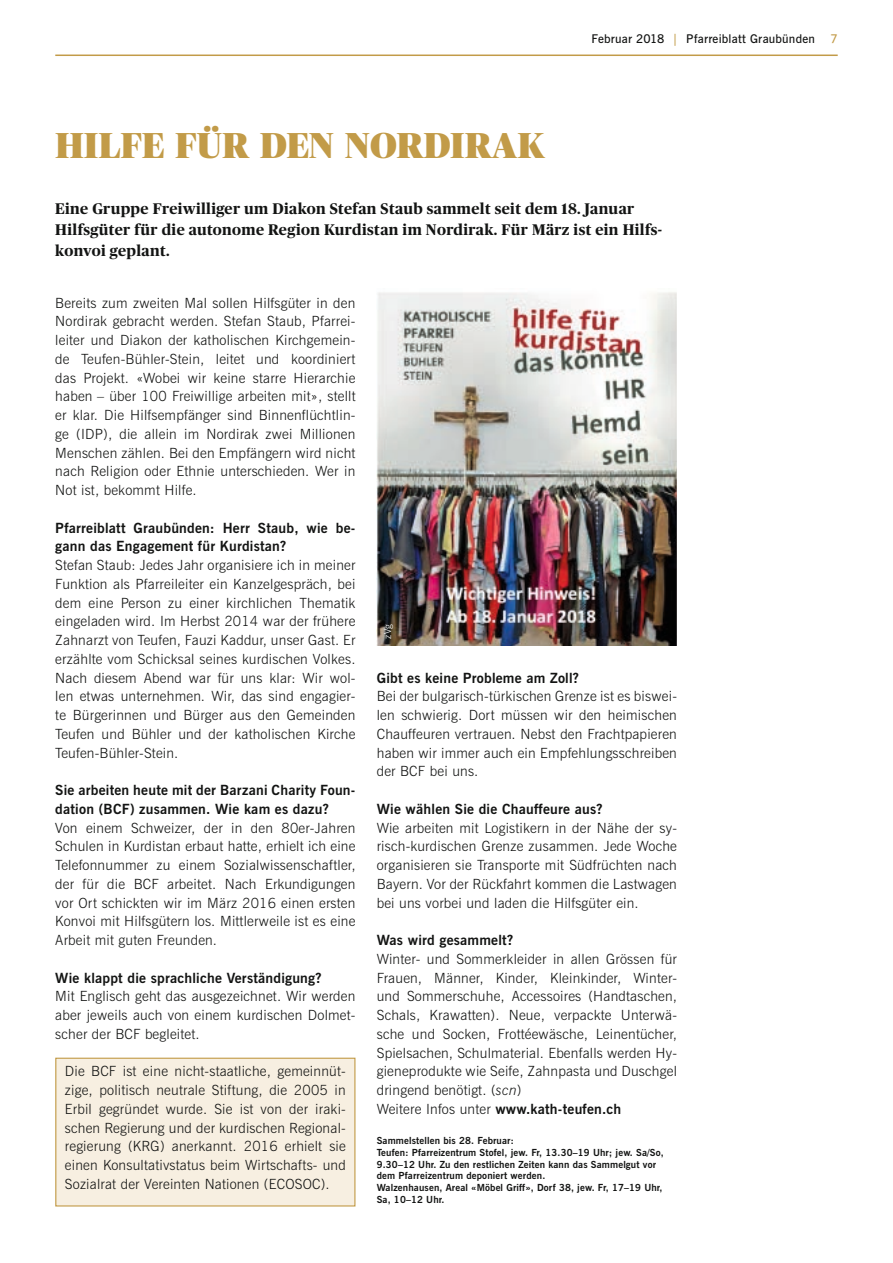
<style>
.page{position:relative;width:893px;height:1263px;background:#fff}
.page>*{position:absolute;margin:0;border:0;box-sizing:border-box;transform-origin:0 0}
.t1{font:900 36px "Publico Banner";letter-spacing:.015em;color:#c29b48}
.t2{font:700 15.3px/21px "Publico";letter-spacing:.025em;color:#131413}
.t3{font:300 14.1px/18.8px "News Gothic BT";letter-spacing:.015em;color:#131413;text-align:justify}
.t4{font:700 14.1px/18.8px "News Gothic BT";letter-spacing:.015em;color:#131413}
.t5{font:600 12px "News Gothic BT";letter-spacing:.02em;color:#131413}
.t6{font:600 12px "News Gothic BT";color:#c29b48}
.t7{font:700 9.75px/11.7px "News Gothic BT";letter-spacing:.015em;color:#131413}
.t8{font:300 9.75px "News Gothic BT";color:#fff}
.s1{color:#c29b48}
.s2{font-style:italic}
.s3{font-weight:700}
</style>
<div class="page">
<hr style="left:55px;top:55px;width:783px;height:1px;background:#c29b48">
<img style="left:377px;top:292px;width:300px;height:353px">
<div style="left:56px;top:1058px;width:299px;height:148px;background:#f7efe1"></div>
<div style="left:55px;top:1058px;width:300px;height:148px;border:1px solid #c29b48"></div>
<h1 class="t1" style="left:56px;top:125px;width:491px">HILFE FÜR DEN NORDIRAK</h1>
<p class="t5" style="left:591px;top:32px;width:225px">Februar 2018 <span class="s1">|</span> Pfarreiblatt Graubünden</p>
<p class="t6" style="left:830px;top:32px;width:9px">7</p>
<p class="t2" style="left:55px;top:198px;width:608px">Eine Gruppe Freiwilliger um Diakon Stefan Staub sammelt seit dem 18. Januar<br>Hilfsgüter für die autonome Region Kurdistan im Nordirak. Für März ist ein Hilfs&shy;konvoi geplant.</p>
<p class="t3" style="left:55px;top:293px;width:302px">Bereits zum zweiten Mal sollen Hilfsgüter in den Nordirak gebracht werden. Stefan Staub, Pfarrei&shy;leiter und Diakon der katholischen Kirchgemein&shy;de Teufen-Bühler-Stein, leitet und koordiniert das Projekt. «Wobei wir keine starre Hierarchie haben – über 100 Freiwillige arbeiten mit», stellt er klar. Die Hilfsempfänger sind Binnenflüchtlin&shy;ge (IDP), die allein im Nordirak zwei Millionen Menschen zählen. Bei den Empfängern wird nicht nach Religion oder Ethnie unterschieden. Wer in Not ist, bekommt Hilfe.</p>
<p class="t4" style="left:55px;top:518px;width:302px">Pfarreiblatt Graubünden: Herr Staub, wie be&shy;gann das Engagement für Kurdistan?</p>
<p class="t3" style="left:55px;top:556px;width:302px">Stefan Staub: Jedes Jahr organisiere ich in meiner Funktion als Pfarreileiter ein Kanzelgespräch, bei dem eine Person zu einer kirchlichen Thematik eingeladen wird. Im Herbst 2014 war der frühere Zahnarzt von Teufen, Fauzi Kaddur, unser Gast. Er erzählte vom Schicksal seines kurdischen Volkes.<br>Nach diesem Abend war für uns klar: Wir wol&shy;len etwas unternehmen. Wir, das sind engagier&shy;te Bürgerinnen und Bürger aus den Gemeinden Teufen und Bühler und der katholischen Kirche Teufen-Bühler-Stein.</p>
<p class="t4" style="left:55px;top:781px;width:302px">Sie arbeiten heute mit der Barzani Charity Foun&shy;dation (BCF) zusammen. Wie kam es dazu?</p>
<p class="t3" style="left:55px;top:818px;width:302px">Von einem Schweizer, der in den 80er-Jahren Schulen in Kurdistan erbaut hatte, erhielt ich eine Telefonnummer zu einem Sozialwissenschaftler, der für die BCF arbeitet. Nach Erkundigungen vor Ort schickten wir im März 2016 einen ersten Konvoi mit Hilfsgütern los. Mittlerweile ist es eine Arbeit mit guten Freunden.</p>
<p class="t4" style="left:55px;top:968px;width:268px">Wie klappt die sprachliche Verständigung?</p>
<p class="t3" style="left:55px;top:987px;width:302px">Mit Englisch geht das ausgezeichnet. Wir werden aber jeweils auch von einem kurdischen Dolmet&shy;scher der BCF begleitet.</p>
<p class="t3" style="left:65px;top:1062px;width:282px">Die BCF ist eine nicht-staatliche, gemeinnüt&shy;zige, politisch neutrale Stiftung, die 2005 in Erbil gegründet wurde. Sie ist von der iraki&shy;schen Regierung und der kurdischen Regional&shy;regierung (KRG) anerkannt. 2016 erhielt sie einen Konsultativstatus beim Wirtschafts- und Sozialrat der Vereinten Nationen (ECOSOC).</p>
<p class="t8" style="left:382px;top:639px;width:16px;rotate:-90deg">zVg</p>
<p class="t4" style="left:377px;top:668px;width:204px">Gibt es keine Probleme am Zoll?</p>
<p class="t3" style="left:377px;top:687px;width:302px">Bei der bulgarisch-türkischen Grenze ist es biswei&shy;len schwierig. Dort müssen wir den heimischen Chauffeuren vertrauen. Nebst den Frachtpapieren haben wir immer auch ein Empfehlungsschreiben der BCF bei uns.</p>
<p class="t4" style="left:377px;top:799px;width:227px">Wie wählen Sie die Chauffeure aus?</p>
<p class="t3" style="left:377px;top:818px;width:302px">Wie arbeiten mit Logistikern in der Nähe der sy&shy;risch-kurdischen Grenze zusammen. Jede Woche organisieren sie Transporte mit Südfrüchten nach Bayern. Vor der Rückfahrt kommen die Lastwagen bei uns vorbei und laden die Hilfsgüter ein.</p>
<p class="t4" style="left:377px;top:931px;width:138px">Was wird gesammelt?</p>
<p class="t3" style="left:377px;top:949px;width:302px;text-align:left">Winter- und Sommerkleider in allen Grössen für Frauen, Männer, Kinder, Kleinkinder, Winter&shy;und Sommerschuhe, Accessoires (Handtaschen, Schals, Krawatten). Neue, verpackte Unterwä&shy;sche und Socken, Frottéewäsche, Leinentücher, Spielsachen, Schulmaterial. Ebenfalls werden Hy&shy;gieneprodukte wie Seife, Zahnpasta und Duschgel dringend benötigt. (<span class="s2">scn</span>)<br>Weitere Infos unter <span class="s3">www.kath-teufen.ch</span></p>
<p class="t7" style="left:377px;top:1135px;width:289px">Sammelstellen bis 28. Februar:<br>Teufen: Pfarreizentrum Stofel, jew. Fr, 13.30–19 Uhr; jew. Sa/So, 9.30–12 Uhr. Zu den restlichen Zeiten kann das Sammelgut vor dem Pfarreizentrum deponiert werden.<br>Walzenhausen, Areal «Möbel Griff», Dorf 38, jew. Fr, 17–19 Uhr, Sa, 10–12 Uhr.</p>
</div>
